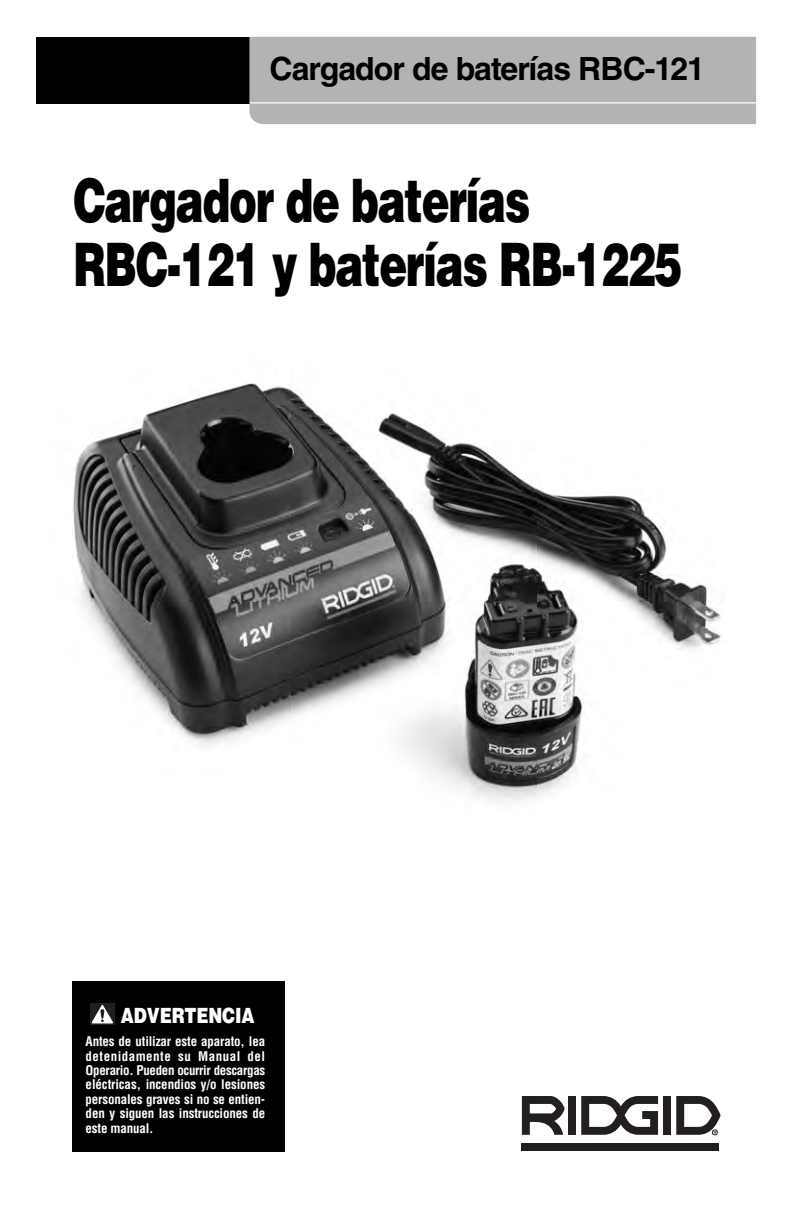
<style>
.page{position:relative;width:792px;height:1224px;background:#fff}
.page>*{position:absolute;margin:0;border:0;box-sizing:border-box;transform-origin:0 0}
.t1{font:900 60px/64px "Helvetica LT Std";letter-spacing:-.035em;color:#000;scale:.7 1}
.t2{font:700 32px "Helvetica LT Std";letter-spacing:-.03em;color:#000}
.t3{font:900 21px "Helvetica LT Std";letter-spacing:-.005em;color:#fff;scale:.8 1}
.t4{font:700 condensed 13px/14.4px "Helvetica LT Std";letter-spacing:-.01em;color:#fff;text-align:justify}
</style>
<div class="page">
<div style="left:36px;top:37px;width:221px;height:67px;background:#000"></div>
<div style="left:249px;top:37px;width:507px;height:87px;background:#b3b3b3"></div>
<hr style="left:250px;top:102px;width:507px;height:1px;background:#fff">
<div style="left:522px;top:1143px;width:197px;height:8px;background:#231f20"></div>
<div style="left:568px;top:1096px;width:8px;height:39px;background:#231f20"></div>
<div style="left:663px;top:1096px;width:8px;height:39px;background:#231f20"></div>
<svg style="left:522px;top:1096px;width:43px;height:39px"></svg>
<svg style="left:581px;top:1096px;width:77px;height:39px"></svg>
<svg style="left:676px;top:1096px;width:45px;height:39px"></svg>
<img style="left:72px;top:383px;width:649px;height:418px">
<div style="left:72px;top:981px;width:213px;height:171px;background:#000"></div>
<svg style="left:90px;top:1003px;width:24px;height:22px"></svg>
<svg style="left:91px;top:1005px;width:22px;height:18px"></svg>
<h2 class="t2" style="left:270px;top:57px;width:437px">Cargador de baterías RBC-121</h2>
<h1 class="t1" style="left:73px;top:174px;width:871px">Cargador de baterías<br>RBC-121 y baterías RB-1225</h1>
<h3 class="t3" style="left:121px;top:1008px;width:169px">ADVERTENCIA</h3>
<p class="t4" style="left:86px;top:1035px;width:181px">Antes de utilizar este aparato, lea detenidamente su Manual del Operario. Pueden ocurrir descargas eléctricas, incendios y/o lesiones personales graves si no se entien&shy;den y siguen las instrucciones de este manual.</p>
</div>
